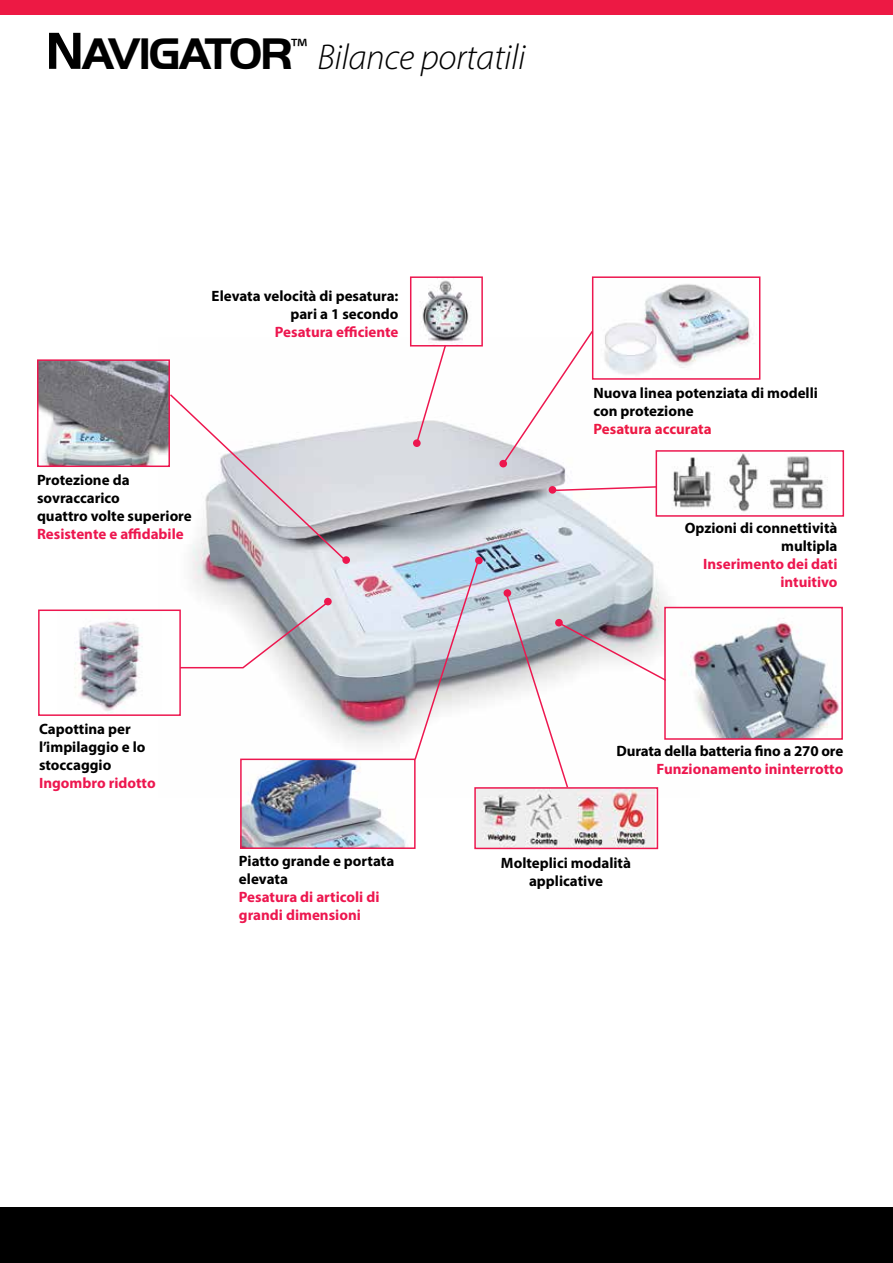
<style>
.page{position:relative;width:893px;height:1263px;background:#fff}
.page>*{position:absolute;margin:0;border:0;box-sizing:border-box;transform-origin:0 0}
.t1{font:italic 300 36px "Myriad Pro";letter-spacing:-.01em;color:#000}
.t2{font:700 15px/18px "Myriad Pro";color:#000}
.t3{font:700 15px/18px "Myriad Pro";color:#ed174f}
.t4{font:700 15px "Myriad Pro";color:#ed1944}
.s1{font-family:"Handel Got D";font-weight:700;font-style:normal;font-size:54px}
.s2{font-family:"Handel Got D";font-weight:700;font-style:normal;font-size:45.9px}
</style>
<div class="page">
<div style="left:0;top:0;width:893px;height:15px;background:#ed1944"></div>
<div style="left:0;top:1208px;width:893px;height:55px;background:#000"></div>
<img style="left:191px;top:346px;width:509px;height:397px">
<svg style="left:413px;top:439px;width:8px;height:8px"></svg>
<svg style="left:181px;top:600px;width:149px;height:69px"></svg>
<div style="left:499px;top:460px;width:8px;height:7px;background:#ed174f;border-radius:50%"></div>
<img style="left:40px;top:362px;width:127px;height:102px">
<div style="left:37px;top:359px;width:133px;height:108px;border:2px solid #ed174f"></div>
<img style="left:243px;top:761px;width:163px;height:85px">
<div style="left:240px;top:758px;width:176px;height:91px;border:2px solid #ed174f"></div>
<img style="left:664px;top:453px;width:164px;height:61px">
<div style="left:656px;top:450px;width:188px;height:67px;border:2px solid #ed174f"></div>
<img style="left:595px;top:284px;width:158px;height:93px">
<div style="left:592px;top:276px;width:168px;height:104px;border:2px solid #ed174f"></div>
<svg style="left:415px;top:346px;width:32px;height:99px"></svg>
<svg style="left:502px;top:329px;width:92px;height:136px"></svg>
<svg style="left:168px;top:393px;width:179px;height:169px"></svg>
<svg style="left:552px;top:485px;width:106px;height:7px"></svg>
<div style="left:549px;top:486px;width:7px;height:8px;background:#ed174f;border-radius:50%"></div>
<div style="left:475px;top:557px;width:8px;height:7px;background:#ed174f;border-radius:50%"></div>
<div style="left:324px;top:598px;width:8px;height:7px;background:#ed174f;border-radius:50%"></div>
<div style="left:342px;top:556px;width:8px;height:8px;background:#ed174f;border-radius:50%"></div>
<img style="left:668px;top:610px;width:171px;height:127px">
<div style="left:664px;top:607px;width:179px;height:133px;border:2px solid #ed174f"></div>
<svg style="left:413px;top:559px;width:255px;height:291px"></svg>
<div style="left:555px;top:619px;width:8px;height:7px;background:#ed174f;border-radius:50%"></div>
<img style="left:74px;top:621px;width:69px;height:92px">
<div style="left:38px;top:609px;width:143px;height:107px;border:2px solid #ed174f"></div>
<img style="left:422px;top:280px;width:48px;height:63px">
<div style="left:410px;top:276px;width:73px;height:70px;border:2px solid #ed174f"></div>
<h1 class="t1" style="left:45px;top:35px;width:482px"><span class="s1">N</span><span class="s2">AVIGATOR</span><sup>™</sup> Bilance portatili</h1>
<p class="t2" style="left:212px;top:286px;width:188px;text-align:right">Elevata velocità di pesatura: pari a 1 secondo</p>
<p class="t3" style="left:275px;top:322px;width:125px">Pesatura efficiente</p>
<p class="t2" style="left:37px;top:470px;width:156px">Protezione da sovraccarico<br>quattro volte superiore</p>
<p class="t3" style="left:37px;top:524px;width:148px">Resistente e affidabile</p>
<p class="t2" style="left:39px;top:719px;width:108px">Capottina per l’impilaggio e lo stoccaggio</p>
<p class="t3" style="left:39px;top:773px;width:118px">Ingombro ridotto</p>
<p class="t2" style="left:239px;top:851px;width:157px">Piatto grande e portata elevata</p>
<p class="t3" style="left:239px;top:887px;width:142px">Pesatura di articoli di grandi dimensioni</p>
<p class="t2" style="left:594px;top:383px;width:226px">Nuova linea potenziata di modelli con protezione</p>
<p class="t4" style="left:594px;top:419px;width:120px">Pesatura accurata</p>
<p class="t2" style="left:685px;top:519px;width:154px;text-align:right">Opzioni di connettività multipla</p>
<p class="t3" style="left:703px;top:555px;width:136px;text-align:right">Inserimento dei dati intuitivo</p>
<p class="t2" style="left:616px;top:742px;width:228px">Durata della batteria fino a 270 ore</p>
<p class="t3" style="left:657px;top:760px;width:188px">Funzionamento ininterrotto</p>
<p class="t2" style="left:501px;top:853px;width:132px;text-align:center">Molteplici modalità applicative</p>
</div>
